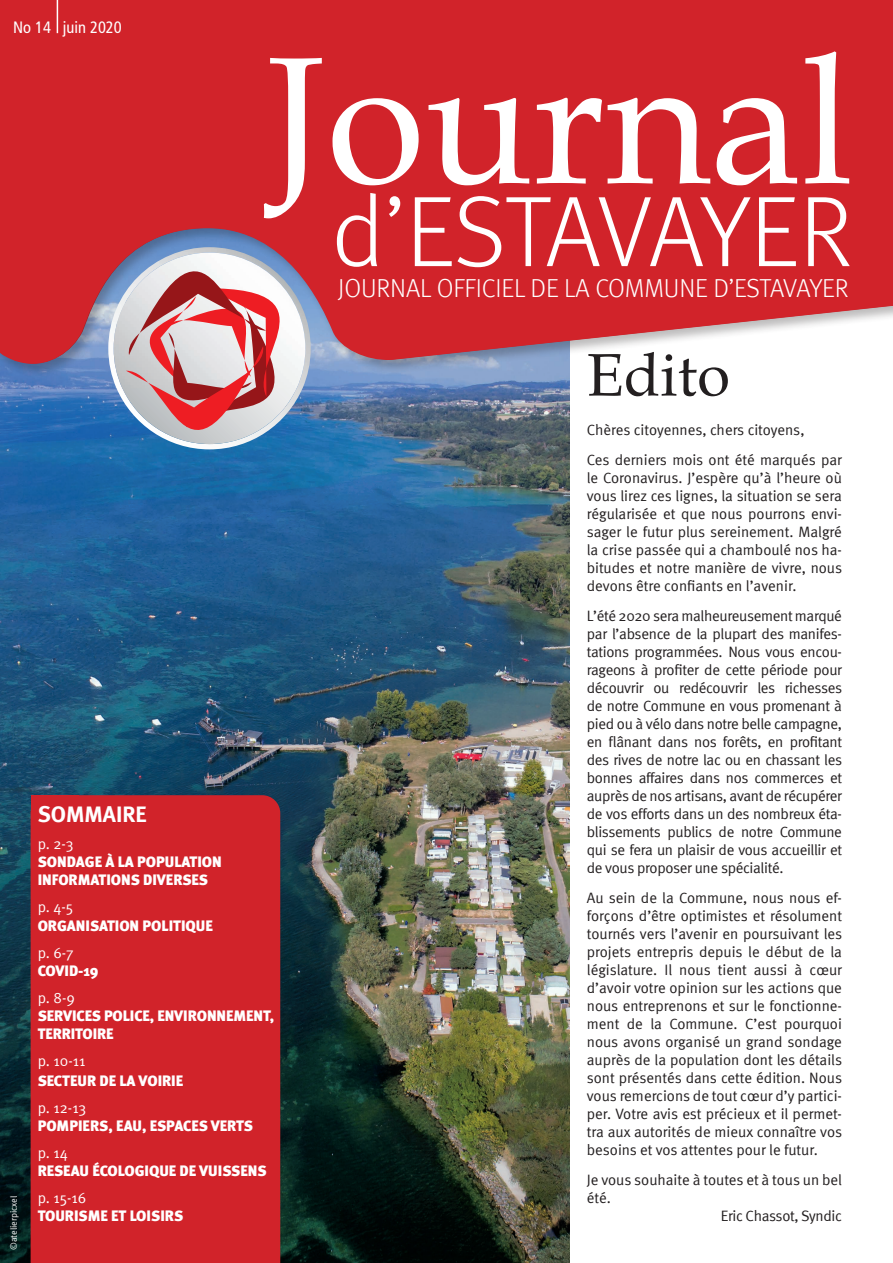
<style>
.page{position:relative;width:893px;height:1263px;background:#fff}
.page>*{position:absolute;margin:0;border:0;box-sizing:border-box;transform-origin:0 0}
.t1{font:180.9px "Book Antiqua";color:#fff}
.t2{font:100.35px "Meta Light LF";letter-spacing:-.02em;color:#fff}
.t3{font:60px "Book Antiqua";color:#231f20}
.t4{font:25.95px "Meta Light LF";letter-spacing:-.005em;color:#fff}
.t5{font:700 22.5px "Meta";color:#fff}
.t6{font:condensed 16.5px "Frutiger";color:#fff}
.t7{font:15px/18px "Meta Normal";letter-spacing:-.005em;color:#231f20;text-align:justify}
.t8{font:900 15px/18px "Meta";color:#fff}
.t9{font:15px "Meta Normal";color:#fff}
.t10{font:9px "Meta Normal";color:#fff}
</style>
<div class="page">
<img style="left:0;top:378px;width:569px;height:885px">
<svg style="left:96px;top:378px;width:256px;height:141px;background:#5579a6"></svg>
<div style="left:31px;top:795px;width:249px;height:468px;background:#d1232a"></div>
<div style="left:31px;top:795px;width:47px;height:68px;background:#d1232a"></div>
<div style="left:0;top:0;width:893px;height:378px;background:#231f20;opacity:.3"></div>
<svg style="left:0;top:0;width:893px;height:367px;background:#cf3840"></svg>
<hr style="left:57px;top:0;width:1px;height:33px;background:#fff">
<p class="t6" style="left:13px;top:18px;width:110px">No 14 juin 2020</p>
<h1 class="t1" style="left:266px;top:9px;width:589px">Journal</h1>
<h2 class="t2" style="left:331px;top:174px;width:523px">d’ESTAVAYER</h2>
<h3 class="t4" style="left:338px;top:273px;width:512px">JOURNAL OFFICIEL DE LA COMMUNE D’ESTAVAYER</h3>
<p class="t10" style="left:9px;top:1250px;width:56px;rotate:-90deg">©atelierpicxel</p>
<h3 class="t5" style="left:38px;top:801px;width:111px">SOMMAIRE</h3>
<p class="t9" style="left:38px;top:835px;width:37px">p. 2-3</p>
<p class="t8" style="left:38px;top:852px;width:186px">SONDAGE À LA POPULATION<br>INFORMATIONS DIVERSES</p>
<p class="t9" style="left:38px;top:898px;width:37px">p. 4-5</p>
<p class="t8" style="left:38px;top:917px;width:177px">ORGANISATION POLITIQUE</p>
<p class="t9" style="left:38px;top:944px;width:37px">p. 6-7</p>
<p class="t8" style="left:38px;top:962px;width:62px">COVID-19</p>
<p class="t9" style="left:38px;top:989px;width:39px">p. 8-9</p>
<p class="t8" style="left:38px;top:1007px;width:238px">SERVICES POLICE, ENVIRONNEMENT,<br>TERRITOIRE</p>
<p class="t9" style="left:38px;top:1052px;width:49px">p. 10-11</p>
<p class="t8" style="left:38px;top:1071px;width:147px">SECTEUR DE LA VOIRIE</p>
<p class="t9" style="left:38px;top:1099px;width:50px">p. 12-13</p>
<p class="t8" style="left:38px;top:1116px;width:217px">POMPIERS, EAU, ESPACES VERTS</p>
<p class="t9" style="left:38px;top:1144px;width:32px">p. 14</p>
<p class="t8" style="left:38px;top:1161px;width:231px">RESEAU ÉCOLOGIQUE DE VUISSENS</p>
<p class="t9" style="left:38px;top:1189px;width:50px">p. 15-16</p>
<p class="t8" style="left:38px;top:1206px;width:147px">TOURISME ET LOISIRS</p>
<h3 class="t3" style="left:587px;top:338px;width:145px">Edito</h3>
<p class="t7" style="left:587px;top:414px;width:257px;line-height:30px">Chères citoyennes, chers citoyens,<br>Ces derniers mois ont été marqués par</p>
<p class="t7" style="left:587px;top:468px;width:257px">le Coronavirus. J’espère qu’à l’heure où vous lirez ces lignes, la situation se sera régularisée et que nous pourrons envi&shy;sager le futur plus sereinement. Malgré la crise passée qui a chamboulé nos ha&shy;bitudes et notre manière de vivre, nous devons être confiants en l’avenir.</p>
<p class="t7" style="left:587px;top:606px;width:257px">L’été 2020 sera malheureusement marqué par l’absence de la plupart des manifes&shy;tations programmées. Nous vous encou&shy;rageons à profiter de cette période pour découvrir ou redécouvrir les richesses de notre Commune en vous promenant à pied ou à vélo dans notre belle campagne, en flânant dans nos forêts, en profitant des rives de notre lac ou en chassant les bonnes affaires dans nos commerces et auprès de nos artisans, avant de récupérer de vos efforts dans un des nombreux éta&shy;blissements publics de notre Commune qui se fera un plaisir de vous accueillir et de vous proposer une spécialité.</p>
<p class="t7" style="left:587px;top:888px;width:257px">Au sein de la Commune, nous nous ef&shy;forçons d’être optimistes et résolument tournés vers l’avenir en poursuivant les projets entrepris depuis le début de la législature. Il nous tient aussi à cœur d’avoir votre opinion sur les actions que nous entreprenons et sur le fonctionne&shy;ment de la Commune. C’est pourquoi nous avons organisé un grand sondage auprès de la population dont les détails sont présentés dans cette édition. Nous vous remercions de tout cœur d’y partici&shy;per. Votre avis est précieux et il permet&shy;tra aux autorités de mieux connaître vos besoins et vos attentes pour le futur.</p>
<p class="t7" style="left:587px;top:1170px;width:257px">Je vous souhaite à toutes et à tous un bel</p>
<p class="t7" style="left:587px;top:1188px;width:26px">été.</p>
<p class="t7" style="left:721px;top:1206px;width:123px">Eric Chassot, Syndic</p>
</div>
